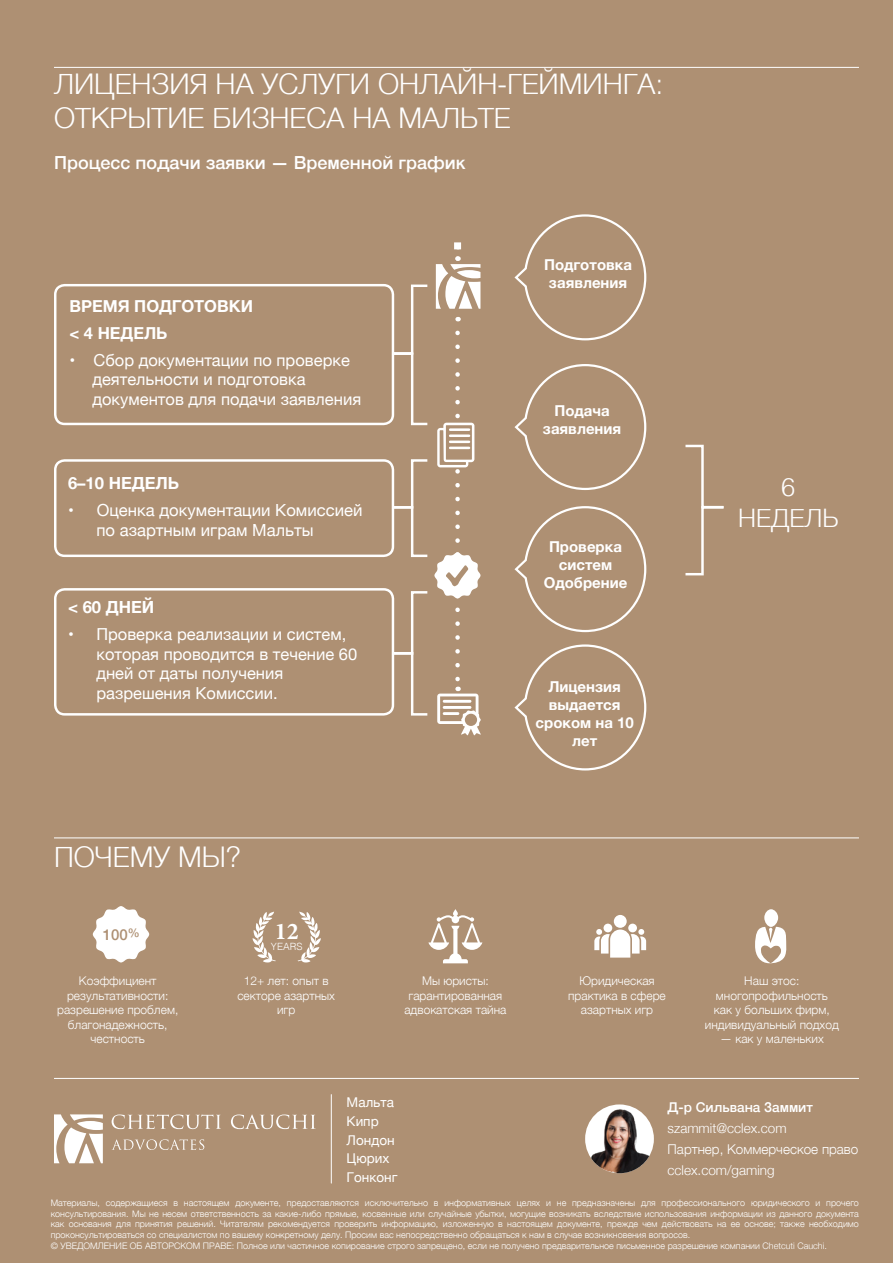
<style>
.page{position:relative;width:893px;height:1263px;background:#ae9073}
.page>*{position:absolute;margin:0;border:0;box-sizing:border-box;transform-origin:0 0}
.t1{font:300 28.5px/34.2px "Helvetica";color:#fff}
.t2{font:300 25.5px "Helvetica";color:#fff}
.t3{font:700 24px "Minion Pro";color:#fff}
.t4{font:500 18px "Helvetica Neue";color:#fff}
.t5{font:16.65px/19.5px "Helvetica Neue";color:#fff}
.t6{font:700 16.65px "Helvetica Neue";color:#fff}
.t7{font:16.5px/19.5px "Helvetica Neue";color:#fff}
.t8{font:700 16.5px "Helvetica Neue";color:#fff}
.t9{font:700 15px/18px "Helvetica Neue";color:#fff;text-align:center}
.t10{font:500 15px "Helvetica Neue";color:#ae9073}
.t11{font:300 13.5px/21px "Helvetica Neue";color:#fff}
.t12{font:500 13.5px/21px "Helvetica Neue";color:#fff}
.t13{font:13.5px "Helvetica Neue";color:#fff}
.t14{font:300 12px/14.4px "Helvetica Neue";color:#fff;text-align:center}
.t15{font:300 10.05px "Helvetica";color:#fff}
.t16{font:300 9px/10.8px "Helvetica Neue";color:#fff;text-align:justify}
.s1{font-size:16.5px}
.s2{font-weight:300}
</style>
<div class="page">
<svg style="left:112px;top:1114px;width:109px;height:15px"></svg>
<svg style="left:231px;top:1114px;width:85px;height:15px"></svg>
<svg style="left:54px;top:1114px;width:49px;height:49px"></svg>
<svg style="left:112px;top:1139px;width:92px;height:11px"></svg>
<hr style="left:54px;top:67px;width:805px;height:1px;background:#fff">
<div style="left:54px;top:459px;width:340px;height:98px;border:2px solid #fff;border-radius:9px"></div>
<svg style="left:514px;top:214px;width:133px;height:127px"></svg>
<svg style="left:514px;top:364px;width:133px;height:126px"></svg>
<svg style="left:514px;top:644px;width:133px;height:127px"></svg>
<svg style="left:514px;top:506px;width:133px;height:127px"></svg>
<div style="left:54px;top:284px;width:340px;height:141px;border:2px solid #fff;border-radius:9px"></div>
<svg style="left:428px;top:909px;width:54px;height:54px"></svg>
<svg style="left:594px;top:915px;width:52px;height:42px"></svg>
<hr style="left:54px;top:837px;width:805px;height:1px;background:#fff">
<div style="left:764px;top:909px;width:14px;height:18px;background:#fff;border-radius:50%"></div>
<svg style="left:755px;top:925px;width:32px;height:38px"></svg>
<div style="left:54px;top:588px;width:340px;height:128px;border:2px solid #fff;border-radius:9px"></div>
<svg style="left:298px;top:912px;width:23px;height:50px"></svg>
<svg style="left:253px;top:912px;width:23px;height:50px"></svg>
<svg style="left:391px;top:242px;width:90px;height:493px"></svg>
<svg style="left:93px;top:906px;width:56px;height:56px"></svg>
<div style="left:99px;top:912px;width:44px;height:45px;background:#fff;border-radius:50%"></div>
<hr style="left:54px;top:1078px;width:805px;height:1px;background:#fff">
<div style="left:585px;top:1104px;width:69px;height:69px;background:#fff;border-radius:50%"></div>
<img style="left:590px;top:1104px;width:60px;height:69px">
<hr style="left:331px;top:1094px;width:1px;height:89px;background:#fff">
<svg style="left:685px;top:444px;width:39px;height:132px"></svg>
<p class="t1" style="left:54px;top:64px;width:611px">ЛИЦЕНЗИЯ НА УСЛУГИ ОНЛАЙН-ГЕЙМИНГА:<br>ОТКРЫТИЕ БИЗНЕСА НА МАЛЬТЕ</p>
<p class="t4" style="left:54px;top:148px;width:413px">Процесс подачи заявки — Временной график</p>
<p class="t8" style="left:69px;top:293px;width:185px">ВРЕМЯ ПОДГОТОВКИ</p>
<p class="t8" style="left:69px;top:320px;width:100px">&lt; 4 НЕДЕЛЬ</p>
<p class="t7" style="left:92px;top:351px;width:270px;text-indent:-23px">• Сбор документации по проверке деятельности и подготовка документов для подачи заявления</p>
<p class="t6" style="left:68px;top:470px;width:113px">6–10 НЕДЕЛЬ</p>
<p class="t5" style="left:96px;top:501px;width:268px;text-indent:-28px"><span class="s1">•</span> Оценка документации Комиссией по азартным играм Мальты</p>
<p class="t6" style="left:68px;top:594px;width:88px">&lt; 60 ДНЕЙ</p>
<p class="t7" style="left:96px;top:625px;width:262px;text-indent:-28px">• Проверка реализации и систем, которая проводится в течение 60 дней от даты получения разрешения Комиссии.</p>
<p class="t1" style="left:54px;top:837px;width:188px">ПОЧЕМУ МЫ?</p>
<p class="t10" style="left:103px;top:922px;width:39px">100<sup>%</sup></p>
<p class="t3" style="left:275px;top:914px;width:25px">12</p>
<p class="t15" style="left:271px;top:937px;width:33px">YEARS</p>
<p class="t9" style="left:544px;top:256px;width:90px">Подготовка заявления</p>
<p class="t9" style="left:543px;top:402px;width:80px">Подача заявления</p>
<p class="t9" style="left:549px;top:538px;width:75px">Проверка систем</p>
<p class="t9" style="left:544px;top:574px;width:85px">Одобрение</p>
<p class="t9" style="left:536px;top:678px;width:100px">Лицензия выдается сроком на 10 лет</p>
<p class="t2" style="left:781px;top:465px;width:16px">6</p>
<p class="t2" style="left:738px;top:496px;width:102px">НЕДЕЛЬ</p>
<p class="t14" style="left:57px;top:973px;width:123px">Коэффициент результативности: разрешение проблем, благонадежность, честность</p>
<p class="t14" style="left:237px;top:973px;width:99px">12+ лет: опыт в секторе азартных игр</p>
<p class="t14" style="left:568px;top:973px;width:99px">Юридическая практика в сфере азартных игр</p>
<p class="t14" style="left:744px;top:973px;width:57px">Наш этос:</p>
<p class="t14" style="left:404px;top:973px;width:104px">Мы юристы: гарантированная адвокатская тайна</p>
<p class="t14" style="left:705px;top:987px;width:135px">многопрофильность<br>как у больших фирм, индивидуальный подход</p>
<p class="t14" style="left:720px;top:1031px;width:105px">— как у маленьких</p>
<p class="t13" style="left:347px;top:1092px;width:49px">Мальта</p>
<p class="t13" style="left:347px;top:1111px;width:34px">Кипр</p>
<p class="t13" style="left:347px;top:1130px;width:50px">Лондон</p>
<p class="t13" style="left:347px;top:1149px;width:44px">Цюрих</p>
<p class="t13" style="left:347px;top:1167px;width:52px">Гонконг</p>
<p class="t12" style="left:668px;top:1095px;width:147px">Д-р Сильвана Заммит <span class="s2">szammit@cclex.com</span></p>
<p class="t11" style="left:668px;top:1138px;width:192px">Партнер, Коммерческое право cclex.com/gaming</p>
<p class="t16" style="left:51px;top:1196px;width:810px">Материалы, содержащиеся в настоящем документе, предоставляются исключительно в информативных целях и не предназначены для профессионального юридического и прочего консультирования. Мы не несем ответственность за какие-либо прямые, косвенные или случайные убытки, могущие возникать вследствие использования информации из данного документа как основания для принятия решений. Читателям рекомендуется проверить информацию, изложенную в настоящем документе, прежде чем действовать на ее основе; также необходимо проконсультироваться со специалистом по вашему конкретному делу. Просим вас непосредственно обращаться к нам в случае возникновения вопросов.</p>
<p class="t16" style="left:51px;top:1240px;width:778px">© УВЕДОМЛЕНИЕ ОБ АВТОРСКОМ ПРАВЕ: Полное или частичное копирование строго запрещено, если не получено предварительное письменное разрешение компании Chetcuti Cauchi.</p>
</div>
